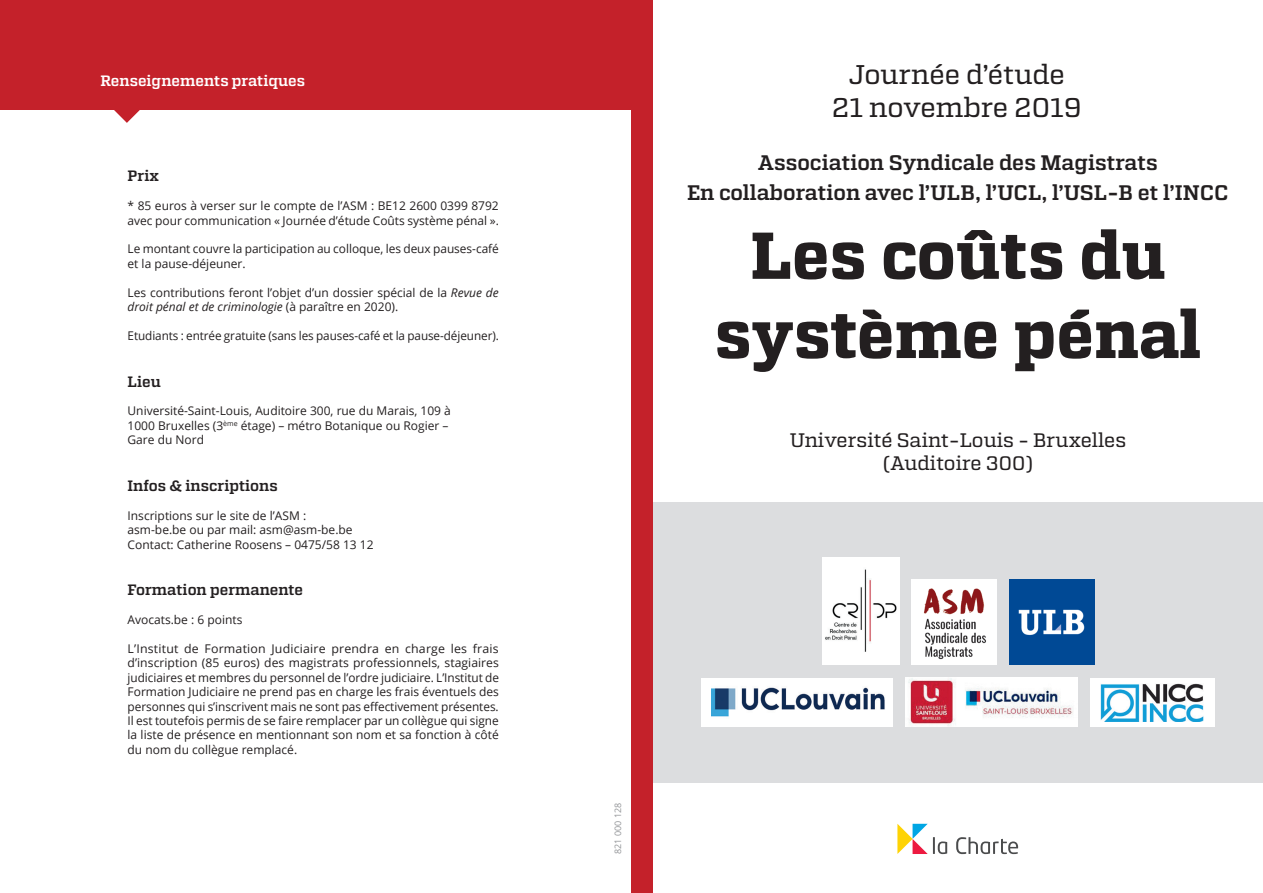
<style>
.page{position:relative;width:1263px;height:893px;background:#fff}
.page>*{position:absolute;margin:0;border:0;box-sizing:border-box;transform-origin:0 0}
.t1{font:700 66px/79.2px "Atletico";color:#231f20;text-align:center}
.t2{font:27px/33px "Atletico";color:#231f20;text-align:center}
.t3{font:500 21px/30px "Atletico";color:#231f20;text-align:center}
.t4{font:19.5px/23.4px "Atletico";color:#231f20;text-align:center}
.t5{font:500 15px "Atletico";color:#231f20}
.t6{font:500 15px "Atletico";color:#fff}
.t7{font:12px/14.4px "Open Sans";color:#231f20}
.t8{font:9px "Open Sans";color:#939598}
.s1{font-style:italic}
</style>
<div class="page">
<div style="left:653px;top:502px;width:610px;height:280px;background:#dcdddf"></div>
<div style="left:631px;top:0;width:22px;height:893px;background:#c4212a"></div>
<div style="left:0;top:0;width:631px;height:110px;background:#c4212a"></div>
<svg style="left:114px;top:110px;width:26px;height:13px"></svg>
<svg style="left:897px;top:824px;width:50px;height:30px"></svg>
<svg style="left:956px;top:837px;width:62px;height:17px"></svg>
<div style="left:701px;top:678px;width:191px;height:48px;background:#fff"></div>
<img style="left:711px;top:687px;width:174px;height:30px">
<img style="left:905px;top:678px;width:172px;height:48px">
<div style="left:1090px;top:678px;width:125px;height:48px;background:#fff"></div>
<img style="left:1101px;top:684px;width:103px;height:38px">
<img style="left:822px;top:558px;width:77px;height:107px">
<img style="left:1009px;top:580px;width:86px;height:85px">
<img style="left:912px;top:580px;width:85px;height:85px">
<p class="t6" style="left:100px;top:72px;width:206px">Renseignements pratiques</p>
<p class="t5" style="left:128px;top:167px;width:33px">Prix</p>
<p class="t7" style="left:128px;top:198px;width:373px">* 85 euros à verser sur le compte de l’ASM : BE12 2600 0399 8792 avec pour communication « Journée d’étude Coûts système pénal ».</p>
<p class="t7" style="left:128px;top:241px;width:373px">Le montant couvre la participation au colloque, les deux pauses-café et la pause-déjeuner.</p>
<p class="t7" style="left:128px;top:285px;width:373px">Les contributions feront l’objet d’un dossier spécial de la <span class="s1">Revue de droit pénal et de criminologie</span> (à paraître en 2020).</p>
<p class="t7" style="left:128px;top:328px;width:373px">Etudiants : entrée gratuite (sans les pauses-café et la pause-déjeuner).</p>
<p class="t5" style="left:128px;top:372px;width:35px">Lieu</p>
<p class="t7" style="left:128px;top:403px;width:325px">Université-Saint-Louis, Auditoire 300, rue du Marais, 109 à<br>1000 Bruxelles (3<sup>ème</sup> étage) – métro Botanique ou Rogier –<br>Gare du Nord</p>
<p class="t5" style="left:128px;top:477px;width:152px">Infos &amp; inscriptions</p>
<p class="t7" style="left:128px;top:508px;width:248px">Inscriptions sur le site de l’ASM :<br>asm-be.be ou par mail: asm@asm-be.be<br>Contact: Catherine Roosens – 0475/58 13 12</p>
<p class="t5" style="left:128px;top:581px;width:177px">Formation permanente</p>
<p class="t7" style="left:128px;top:612px;width:116px">Avocats.be : 6 points</p>
<p class="t7" style="left:128px;top:641px;width:373px;text-align:justify">L’Institut de Formation Judiciaire prendra en charge les frais d’inscription (85 euros) des magistrats professionnels, stagiaires judiciaires et membres du personnel de l’ordre judiciaire. L’Institut de Formation Judiciaire ne prend pas en charge les frais éventuels des personnes qui s’inscrivent mais ne sont pas effectivement présentes.<br>Il est toutefois permis de se faire remplacer par un collègue qui signe la liste de présence en mentionnant son nom et sa fonction à côté du nom du collègue remplacé.</p>
<h2 class="t2" style="left:832px;top:58px;width:252px">Journée d’étude<br>21 novembre 2019</h2>
<h3 class="t3" style="left:687px;top:147px;width:543px">Association Syndicale des Magistrats<br>En collaboration avec l’ULB, l’UCL, l’USL-B et l’INCC</h3>
<h1 class="t1" style="left:715px;top:216px;width:488px">Les coûts du système pénal</h1>
<h3 class="t4" style="left:790px;top:428px;width:338px">Université Saint-Louis - Bruxelles (Auditoire 300)</h3>
<p class="t8" style="left:612px;top:854px;width:53px;rotate:-90deg">821 000 128</p>
</div>
